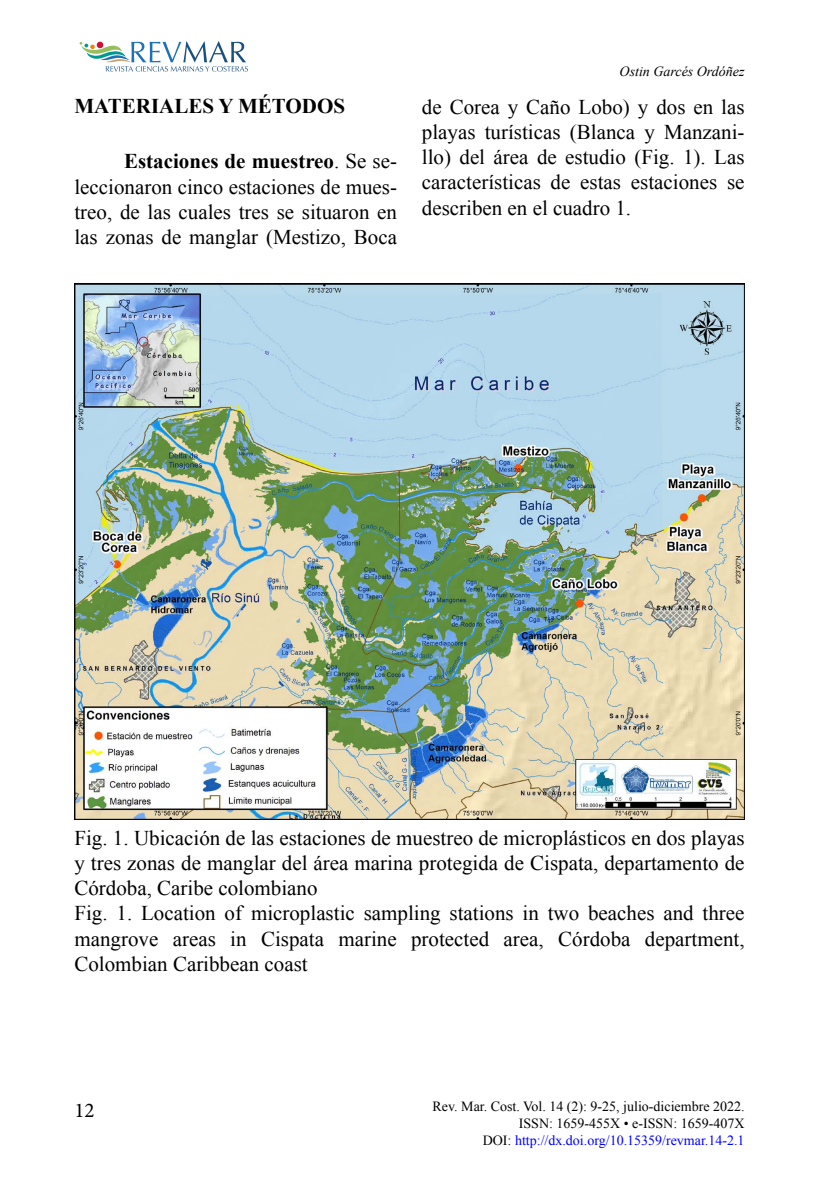
<style>
.page{position:relative;width:819px;height:1197px;background:#fff}
.page>*{position:absolute;margin:0;border:0;box-sizing:border-box;transform-origin:0 0}
.t1{font:21px/25.2px "Times New Roman";color:#000;text-align:justify}
.t2{font:700 21px "Times New Roman";color:#000}
.t3{font:21px "Minion Pro";color:#000}
.t4{font:14px/16.8px "Times New Roman";color:#000;text-align:right}
.t5{font:italic 14px "Times New Roman";color:#000}
.s1{font-weight:700}
.s2{color:#00f}
</style>
<div class="page">
<svg style="left:80px;top:41px;width:168px;height:31px"></svg>
<img style="left:74px;top:283px;width:671px;height:537px">
<p class="t2" style="left:74px;top:92px;width:272px">MATERIALES Y MÉTODOS</p>
<p class="t1" style="left:74px;top:148px;width:324px;text-indent:50px"><span class="s1">Estaciones de muestreo</span>. Se se&shy;leccionaron cinco estaciones de mues&shy;treo, de las cuales tres se situaron en las zonas de manglar (Mestizo, Boca</p>
<p class="t5" style="left:620px;top:62px;width:126px">Ostin Garcés Ordóñez</p>
<p class="t1" style="left:422px;top:94px;width:324px">de Corea y Caño Lobo) y dos en las playas turísticas (Blanca y Manzani&shy;llo) del área de estudio (Fig. 1). Las características de estas estaciones se describen en el cuadro 1.</p>
<p class="t1" style="left:74px;top:825px;width:672px;text-align:left">Fig. 1. Ubicación de las estaciones de muestreo de microplásticos en dos playas y tres zonas de manglar del área marina protegida de Cispata, departamento de Córdoba, Caribe colombiano<br>Fig. 1. Location of microplastic sampling stations in two beaches and three mangrove areas in Cispata marine protected area, Córdoba department, Colombian Caribbean coast</p>
<p class="t3" style="left:74px;top:1096px;width:22px">12</p>
<p class="t4" style="left:433px;top:1098px;width:314px">Rev. Mar. Cost. Vol. 14 (2): 9-25, julio-diciembre 2022.<br>ISSN: 1659-455X • e-ISSN: 1659-407X<br>DOI: <span class="s2">http://dx.doi.org/10.15359/revmar.14-2.1</span></p>
</div>
